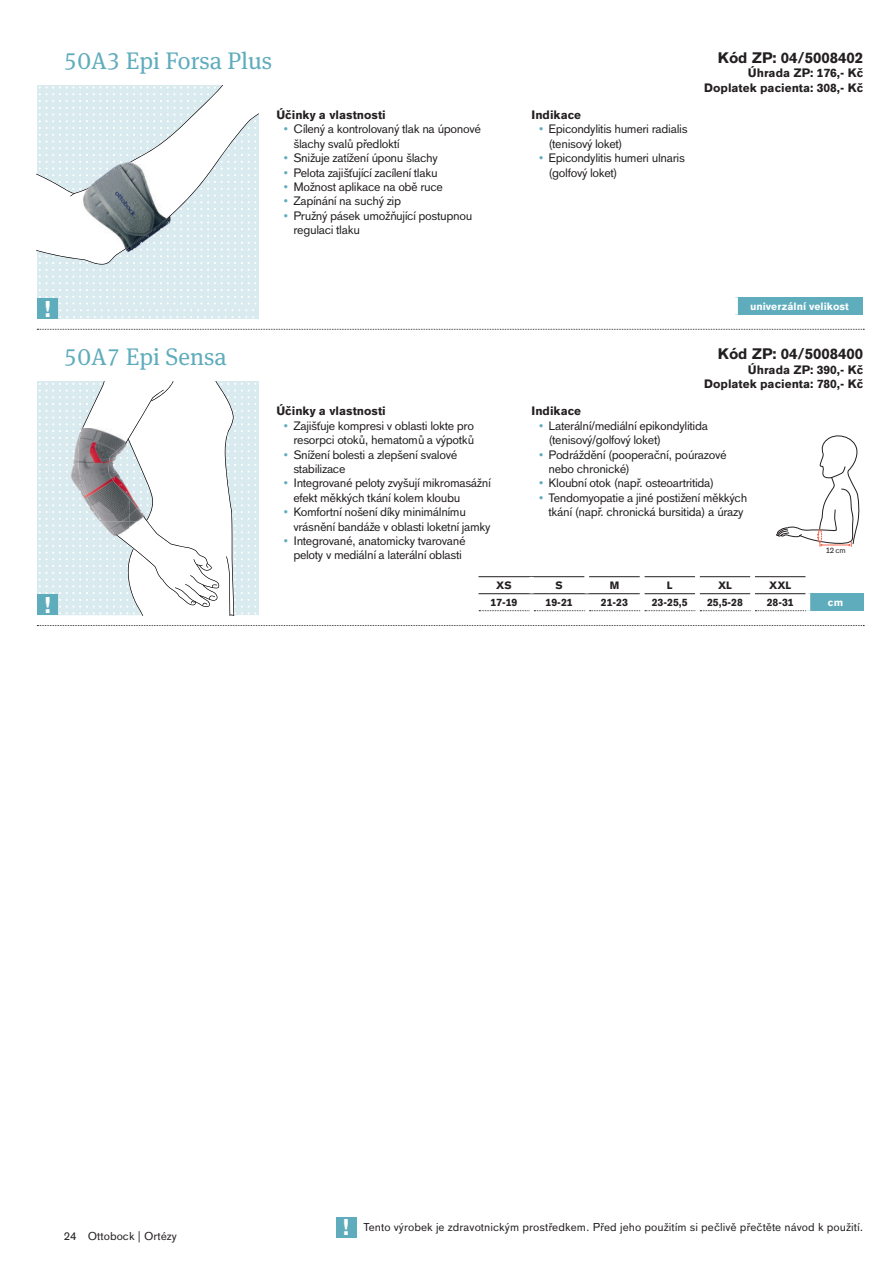
<style>
.page{position:relative;width:893px;height:1263px;background:#fff}
.page>*{position:absolute;margin:0;border:0;box-sizing:border-box;transform-origin:0 0}
.t1{font:24px "OBO Serif";color:#5facbd}
.t2{font:700 22.5px "OBO Sans";color:#fff}
.t3{font:700 15px "OBO Sans";color:#231f20}
.t4{font:12px/14.4px "OBO Sans";letter-spacing:-.03em;color:#231f20}
.t5{font:700 12px/14.4px "OBO Sans";color:#231f20;text-align:right}
.t6{font:11.25px "OBO Sans";letter-spacing:.005em;color:#231f20}
.t7{font:700 10.5px "OBO Sans";color:#231f20}
.t8{font:700 10.5px "OBO Sans";color:#fff}
.t9{font:7.8px "OBO Sans";color:#231f20}
.s1{color:#5facbd}
</style>
<div class="page">
<svg style="left:37px;top:329px;width:827px;height:1px"></svg>
<svg style="left:37px;top:625px;width:827px;height:1px"></svg>
<div style="left:735px;top:297px;width:128px;height:18px;background:#5facbd"></div>
<svg style="left:37px;top:85px;width:221px;height:233px"></svg>
<svg style="left:39px;top:381px;width:219px;height:235px"></svg>
<svg style="left:478px;top:576px;width:385px;height:36px"></svg>
<svg style="left:776px;top:435px;width:84px;height:112px"></svg>
<div style="left:37px;top:299px;width:21px;height:20px;background:#5facbd"></div>
<div style="left:37px;top:594px;width:21px;height:21px;background:#5facbd"></div>
<div style="left:336px;top:1216px;width:21px;height:21px;background:#5facbd"></div>
<h1 class="t1" style="left:64px;top:46px;width:210px">50A3 Epi Forsa Plus</h1>
<p class="t5" style="left:276px;top:108px;width:111px">Účinky a vlastnosti</p>
<p class="t4" style="left:293px;top:122px;width:189px;text-indent:-10px"><span class="s1">•</span> Cílený a kontrolovaný tlak na úponové šlachy svalů předloktí</p>
<p class="t4" style="left:284px;top:151px;width:156px"><span class="s1">•</span> Snižuje zatížení úponu šlachy</p>
<p class="t4" style="left:284px;top:165px;width:156px"><span class="s1">•</span> Pelota zajišťující zacílení tlaku</p>
<p class="t4" style="left:284px;top:180px;width:161px"><span class="s1">•</span> Možnost aplikace na obě ruce</p>
<p class="t4" style="left:284px;top:194px;width:119px"><span class="s1">•</span> Zapínání na suchý zip</p>
<p class="t4" style="left:293px;top:209px;width:180px;text-indent:-10px"><span class="s1">•</span> Pružný pásek umožňující postupnou regulaci tlaku</p>
<p class="t5" style="left:531px;top:108px;width:51px">Indikace</p>
<p class="t4" style="left:548px;top:122px;width:141px;text-indent:-10px"><span class="s1">•</span> Epicondylitis humeri radialis (tenisový loket)</p>
<p class="t4" style="left:548px;top:151px;width:138px;text-indent:-10px"><span class="s1">•</span> Epicondylitis humeri ulnaris (golfový loket)</p>
<p class="t3" style="left:718px;top:49px;width:147px">Kód ZP: 04/5008402</p>
<p class="t5" style="left:704px;top:66px;width:160px">Úhrada ZP: 176,- Kč<br>Doplatek pacienta: 308,- Kč</p>
<h2 class="t2" style="left:44px;top:296px;width:8px">!</h2>
<h1 class="t1" style="left:64px;top:342px;width:164px">50A7 Epi Sensa</h1>
<h2 class="t2" style="left:44px;top:592px;width:8px">!</h2>
<p class="t5" style="left:276px;top:404px;width:111px">Účinky a vlastnosti</p>
<p class="t4" style="left:284px;top:418px;width:192px;text-align:right"><span class="s1">•</span> Zajišťuje kompresi v oblasti lokte pro resorpci otoků, hematomů a výpotků</p>
<p class="t4" style="left:293px;top:447px;width:165px;text-indent:-10px"><span class="s1">•</span> Snížení bolesti a zlepšení svalové stabilizace</p>
<p class="t4" style="left:293px;top:476px;width:199px;text-indent:-10px"><span class="s1">•</span> Integrované peloty zvyšují mikromasážní efekt měkkých tkání kolem kloubu</p>
<p class="t4" style="left:293px;top:505px;width:199px;text-indent:-10px"><span class="s1">•</span> Komfortní nošení díky minimálnímu vrásnění bandáže v oblasti loketní jamky</p>
<p class="t4" style="left:284px;top:534px;width:183px;text-align:center"><span class="s1">•</span> Integrované, anatomicky tvarované peloty v mediální a laterální oblasti</p>
<p class="t8" style="left:750px;top:300px;width:100px">univerzální velikost</p>
<p class="t3" style="left:718px;top:345px;width:147px">Kód ZP: 04/5008400</p>
<p class="t5" style="left:704px;top:362px;width:160px">Úhrada ZP: 390,- Kč<br>Doplatek pacienta: 780,- Kč</p>
<p class="t5" style="left:531px;top:404px;width:51px">Indikace</p>
<p class="t4" style="left:548px;top:418px;width:161px;text-indent:-10px"><span class="s1">•</span> Laterální/mediální epikondylitida (tenisový/golfový loket)</p>
<p class="t4" style="left:548px;top:447px;width:179px;text-indent:-10px"><span class="s1">•</span> Podráždění (pooperační, poúrazové nebo chronické)</p>
<p class="t4" style="left:539px;top:476px;width:177px"><span class="s1">•</span> Kloubní otok (např. osteoartritida)</p>
<p class="t4" style="left:539px;top:490px;width:210px;text-align:center"><span class="s1">•</span> Tendomyopatie a jiné postižení měkkých tkání (např. chronická bursitida) a úrazy</p>
<p class="t9" style="left:826px;top:546px;width:22px">12 cm</p>
<p class="t7" style="left:496px;top:580px;width:17px">XS</p>
<p class="t7" style="left:556px;top:580px;width:9px">S</p>
<p class="t7" style="left:610px;top:580px;width:11px">M</p>
<p class="t7" style="left:667px;top:580px;width:7px">L</p>
<p class="t7" style="left:718px;top:580px;width:16px">XL</p>
<p class="t7" style="left:769px;top:580px;width:24px">XXL</p>
<p class="t7" style="left:490px;top:597px;width:29px">17-19</p>
<p class="t7" style="left:546px;top:597px;width:29px">19-21</p>
<p class="t7" style="left:601px;top:597px;width:29px">21-23</p>
<p class="t7" style="left:652px;top:597px;width:37px">23-25,5</p>
<p class="t7" style="left:707px;top:597px;width:37px">25,5-28</p>
<p class="t7" style="left:767px;top:597px;width:29px">28-31</p>
<p class="t8" style="left:828px;top:597px;width:17px">cm</p>
<p class="t6" style="left:64px;top:1229px;width:115px">24 Ottobock | Ortézy</p>
<h2 class="t2" style="left:343px;top:1214px;width:8px">!</h2>
<p class="t6" style="left:363px;top:1221px;width:501px">Tento výrobek je zdravotnickým prostředkem. Před jeho použitím si pečlivě přečtěte návod k použití.</p>
</div>
